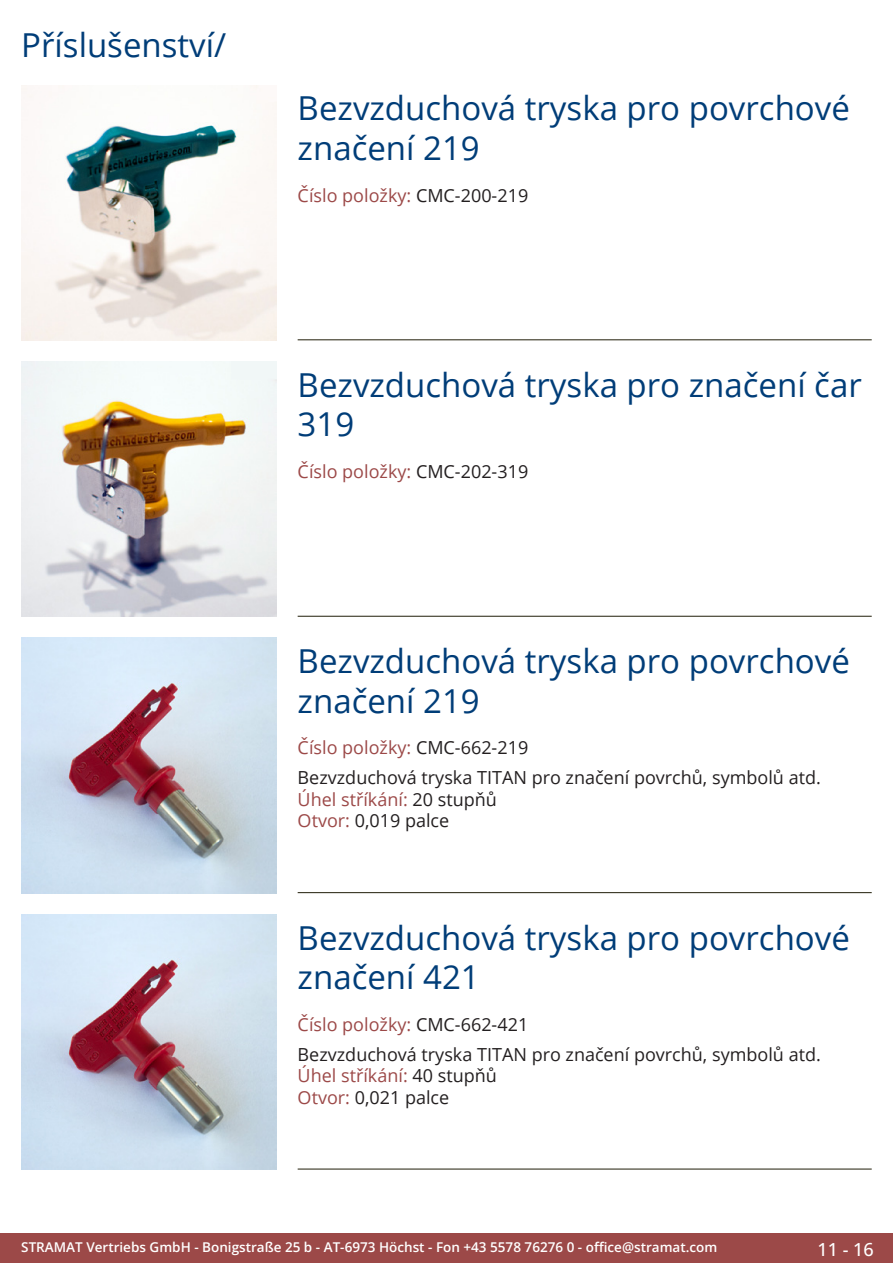
<style>
.page{position:relative;width:893px;height:1263px;background:#fff}
.page>*{position:absolute;margin:0;border:0;box-sizing:border-box;transform-origin:0 0}
.Produkttitel{font:33px/39.6px "Open Sans";color:#003d78}
.RastTitel{font:33px "Open Sans";color:#003d78}
.Beschreibung_Text{font:18px/21.6px "Open Sans";color:#231f20}
.TechDaten_Überschrif{font:18px "Open Sans";color:#9c4948}
.t1{font:500 18px "Open Sans";color:#fff}
.t2{font:600 13.5px "Open Sans";color:#fff}
.s1{color:#231f20}
.s2{color:#9c4948}
</style>
<div class="page">
<div style="left:0;top:1233px;width:893px;height:30px;background:#9c4948"></div>
<hr style="left:298px;top:340px;width:574px;height:1px;background:#201d08">
<hr style="left:298px;top:616px;width:574px;height:1px;background:#201d08">
<hr style="left:298px;top:892px;width:574px;height:1px;background:#201d08">
<hr style="left:298px;top:1169px;width:574px;height:1px;background:#201d08">
<img style="left:21px;top:85px;width:255px;height:255px">
<img style="left:21px;top:361px;width:255px;height:256px">
<img style="left:21px;top:638px;width:255px;height:255px">
<img style="left:21px;top:914px;width:255px;height:255px">
<p class="RastTitel" style="left:21px;top:22px;width:206px">Příslušenství/</p>
<p class="Produkttitel" style="left:298px;top:88px;width:554px">Bezvzduchová tryska pro povrchové značení 219</p>
<p class="TechDaten_Überschrif" style="left:298px;top:183px;width:232px">Číslo položky: <span class="s1">CMC-200-219</span></p>
<p class="Produkttitel" style="left:298px;top:364px;width:566px">Bezvzduchová tryska pro značení čar<br>319</p>
<p class="TechDaten_Überschrif" style="left:298px;top:459px;width:232px">Číslo položky: <span class="s1">CMC-202-319</span></p>
<p class="Produkttitel" style="left:298px;top:640px;width:554px">Bezvzduchová tryska pro povrchové značení 219</p>
<p class="TechDaten_Überschrif" style="left:298px;top:735px;width:232px">Číslo položky: <span class="s1">CMC-662-219</span></p>
<p class="Beschreibung_Text" style="left:298px;top:766px;width:525px">Bezvzduchová tryska TITAN pro značení povrchů, symbolů atd.<br><span class="s2">Úhel stříkání:</span> 20 stupňů<br><span class="s2">Otvor:</span> 0,019 palce</p>
<p class="Produkttitel" style="left:298px;top:917px;width:554px">Bezvzduchová tryska pro povrchové značení 421</p>
<p class="TechDaten_Überschrif" style="left:298px;top:1012px;width:232px">Číslo položky: <span class="s1">CMC-662-421</span></p>
<p class="Beschreibung_Text" style="left:298px;top:1043px;width:525px">Bezvzduchová tryska TITAN pro značení povrchů, symbolů atd.<br><span class="s2">Úhel stříkání:</span> 40 stupňů<br><span class="s2">Otvor:</span> 0,021 palce</p>
<p class="t2" style="left:21px;top:1238px;width:698px">STRAMAT Vertriebs GmbH - Bonigstraße 25 b - AT-6973 Höchst - Fon +43 5578 76276 0 - office@stramat.com</p>
<p class="t1" style="left:817px;top:1237px;width:58px">11 - 16</p>
</div>
